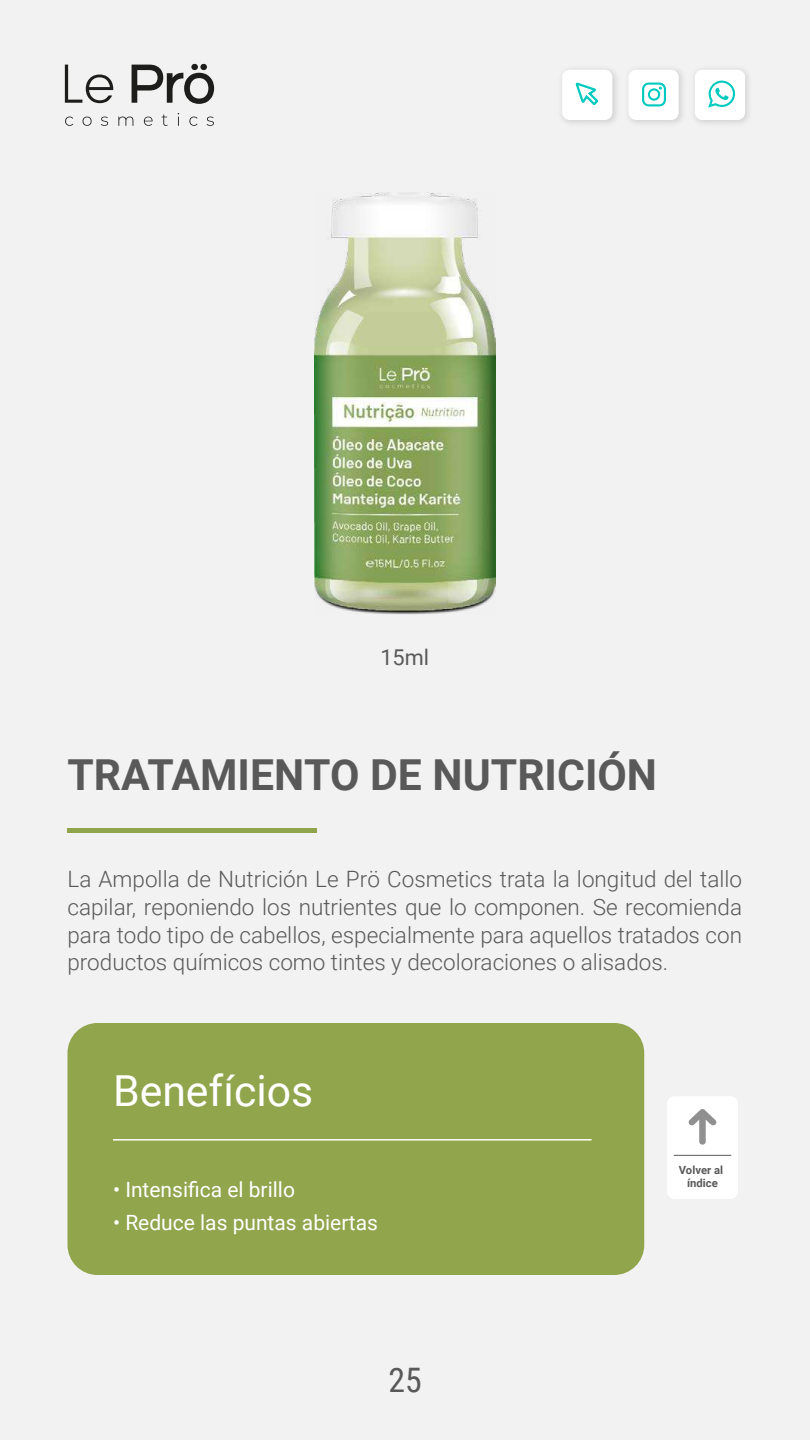
<style>
.page{position:relative;width:810px;height:1440px;background:#f2f2f2}
.page>*{position:absolute;margin:0;border:0;box-sizing:border-box;transform-origin:0 0}
.t1{font:700 42.75px "Roboto";color:#595959}
.t2{font:42.75px "Roboto";color:#fff}
.t3{font:33.75px "Roboto Condensed";color:#595959}
.t4{font:300 22.5px/27.8px "Roboto";color:#595959;text-align:justify}
.t5{font:21.75px "Roboto";color:#595959}
.t6{font:21px "Roboto";color:#fff}
.t7{font:700 11.25px/13.6px "Roboto";color:#595959;text-align:center}
</style>
<div class="page">
<svg style="left:65px;top:65px;width:48px;height:38px"></svg>
<svg style="left:132px;top:65px;width:82px;height:39px"></svg>
<svg style="left:65px;top:117px;width:8px;height:9px"></svg>
<svg style="left:82px;top:116px;width:10px;height:10px"></svg>
<svg style="left:101px;top:117px;width:7px;height:9px"></svg>
<svg style="left:118px;top:117px;width:15px;height:9px"></svg>
<svg style="left:144px;top:116px;width:9px;height:10px"></svg>
<svg style="left:162px;top:115px;width:6px;height:11px"></svg>
<svg style="left:178px;top:113px;width:1px;height:13px"></svg>
<svg style="left:189px;top:117px;width:8px;height:9px"></svg>
<svg style="left:207px;top:117px;width:7px;height:9px"></svg>
<img style="left:554px;top:62px;width:67px;height:68px">
<div style="left:562px;top:70px;width:50px;height:50px;background:#fff;border-radius:8px"></div>
<img style="left:621px;top:62px;width:66px;height:68px">
<div style="left:629px;top:70px;width:50px;height:50px;background:#fff;border-radius:8px"></div>
<img style="left:687px;top:62px;width:69px;height:68px">
<div style="left:695px;top:70px;width:50px;height:50px;background:#fff;border-radius:8px"></div>
<svg style="left:708px;top:81px;width:27px;height:27px"></svg>
<svg style="left:642px;top:83px;width:24px;height:23px"></svg>
<svg style="left:575px;top:82px;width:24px;height:23px"></svg>
<div style="left:68px;top:1023px;width:576px;height:252px;background:#91a54d;border-radius:30px"></div>
<div style="left:68px;top:828px;width:249px;height:5px;background:#91a54d"></div>
<hr style="left:113px;top:1139px;width:479px;height:2px;background:#fff">
<div style="left:667px;top:1096px;width:71px;height:103px;background:#fff;border-radius:8px"></div>
<svg style="left:688px;top:1109px;width:29px;height:36px"></svg>
<hr style="left:674px;top:1155px;width:57px;height:1px;background:#595959">
<img style="left:315px;top:192px;width:180px;height:423px">
<p class="t5" style="left:380px;top:642px;width:50px">15ml</p>
<h1 class="t1" style="left:68px;top:745px;width:591px">TRATAMIENTO DE NUTRICIÓN</h1>
<p class="t4" style="left:68px;top:864px;width:676px">La Ampolla de Nutrición Le Prö Cosmetics trata la longitud del tallo capilar, reponiendo los nutrientes que lo componen. Se recomienda para todo tipo de cabellos, especialmente para aquellos tratados con productos químicos como tintes y decoloraciones o alisados.</p>
<h1 class="t2" style="left:113px;top:1061px;width:202px">Benefícios</h1>
<p class="t6" style="left:113px;top:1175px;width:183px">• Intensifica el brillo</p>
<p class="t6" style="left:113px;top:1208px;width:267px">• Reduce las puntas abiertas</p>
<h2 class="t3" style="left:388px;top:1356px;width:35px">25</h2>
<p class="t7" style="left:679px;top:1162px;width:46px">Volver al índice</p>
</div>
